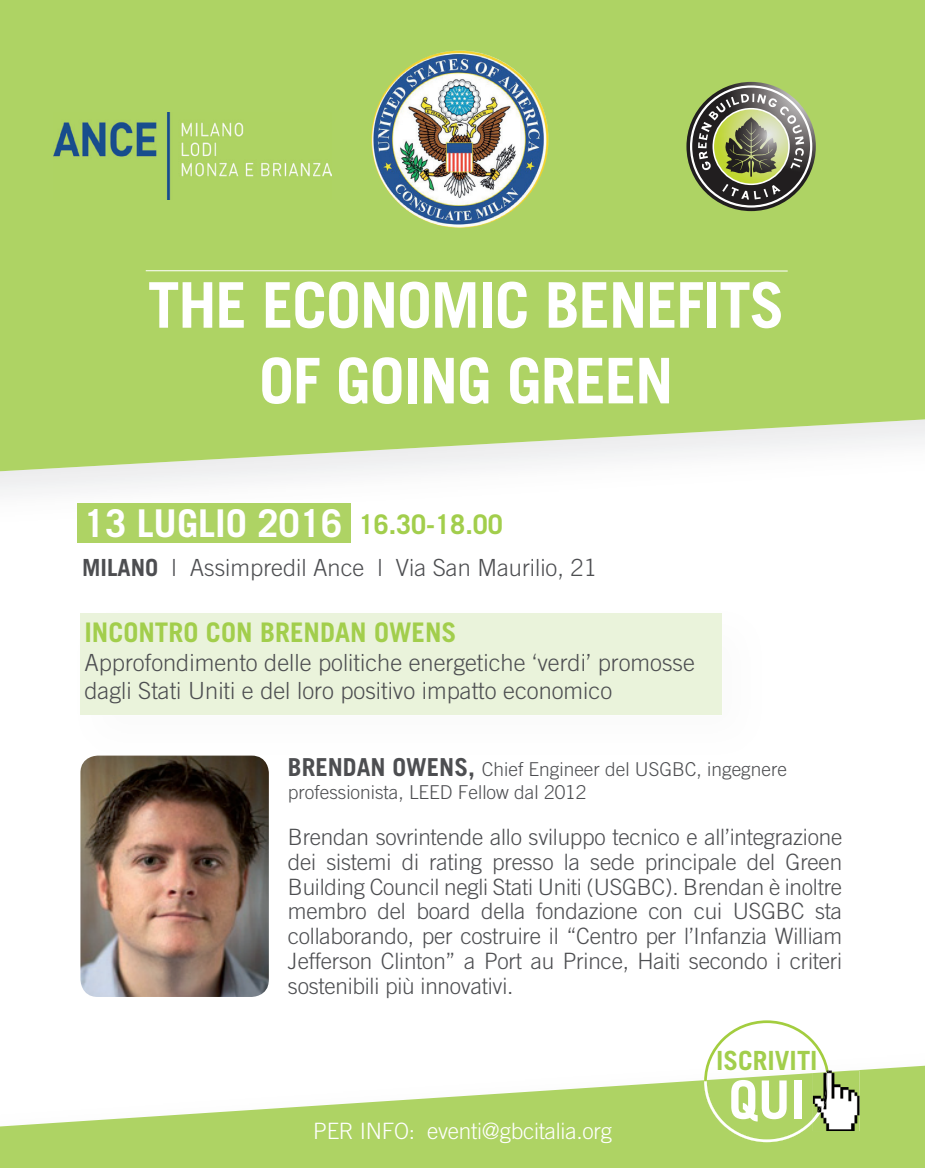
<style>
.page{position:relative;width:925px;height:1168px;background:#fff}
.page>*{position:absolute;margin:0;border:0;box-sizing:border-box;transform-origin:0 0}
.t1{font:700 63px/75.6px "Trade Gothic";letter-spacing:-.02em;color:#fff;text-align:center}
.t2{font:700 52.88px "Trade Gothic";color:#fff}
.t3{font:700 38.25px "Trade Gothic";color:#fff}
.t4{font:700 27px "Trade Gothic";color:#a2ce4c}
.t5{font:700 26.55px "Trade Gothic";color:#a2ce4c}
.t6{font:300 23.62px/28.3px "Trade Gothic";color:#4d4e51}
.t7{font:300 22.5px/24.8px "Trade Gothic";letter-spacing:-.01em;color:#4d4e51;text-align:justify}
.t8{font:300 22.5px "Trade Gothic";letter-spacing:-.01em;color:#fff}
.t9{font:300 19.12px/22.9px "Trade Gothic";color:#4d4e51}
.s1{font-size:27px;color:#a2ce4c}
.s2{font-weight:700}
.s3{font-weight:700;font-size:24.75px}
</style>
<div class="page">
<div style="left:80px;top:613px;width:642px;height:102px;background:#eaf3db"></div>
<div style="left:0;top:0;width:925px;height:471px;background:#aed364"></div>
<img style="left:80px;top:755px;width:189px;height:241px">
<hr style="left:146px;top:270px;width:642px;height:1px;background:#fff">
<svg style="left:686px;top:82px;width:130px;height:129px"></svg>
<svg style="left:690px;top:85px;width:122px;height:122px;background:#818766"></svg>
<img style="left:371px;top:51px;width:177px;height:177px;border-radius:89px">
<svg style="left:0;top:1065px;width:925px;height:102px;fill:#aed364"></svg>
<img style="left:54px;top:112px;width:277px;height:88px">
<div style="left:77px;top:526px;width:274px;height:17px;background:#aed364"></div>
<div style="left:77px;top:503px;width:274px;height:23px;background:#aed364"></div>
<svg style="left:704px;top:1020px;width:125px;height:121px"></svg>
<img style="left:813px;top:1070px;width:46px;height:60px">
<img style="left:813px;top:1070px;width:16px;height:1px">
<img style="left:813px;top:1071px;width:16px;height:51px">
<h1 class="t1" style="left:148px;top:266px;width:638px">THE ECONOMIC BENEFITS<br>OF GOING GREEN</h1>
<h3 class="t3" style="left:84px;top:499px;width:420px">13 LUGLIO 2016 <span class="s1">16.30-18.00</span></h3>
<p class="t6" style="left:82px;top:553px;width:516px"><span class="s2">MILANO</span> l Assimpredil Ance l Via San Maurilio, 21</p>
<p class="t4" style="left:84px;top:616px;width:374px">INCONTRO CON BRENDAN OWENS</p>
<p class="t6" style="left:84px;top:647px;width:612px">Approfondimento delle politiche energetiche ‘verdi’ promosse dagli Stati Uniti e del loro positivo impatto economico</p>
<p class="t9" style="left:288px;top:757px;width:500px"><span class="s3">BRENDAN OWENS,</span> Chief Engineer del USGBC, ingegnere professionista, LEED Fellow dal 2012</p>
<p class="t7" style="left:288px;top:824px;width:556px">Brendan sovrintende allo sviluppo tecnico e all’integrazione dei sistemi di rating presso la sede principale del Green Building Council negli Stati Uniti (USGBC). Brendan è inoltre membro del board della fondazione con cui USGBC sta collaborando, per costruire il “Centro per l’Infanzia William Jefferson Clinton” a Port au Prince, Haiti secondo i criteri sostenibili più innovativi.</p>
<p class="t8" style="left:313px;top:1117px;width:300px">PER INFO: eventi@gbcitalia.org</p>
<p class="t5" style="left:716px;top:1044px;width:103px">ISCRIVITI</p>
<h2 class="t2" style="left:728px;top:1067px;width:78px">QUI</h2>
</div>
